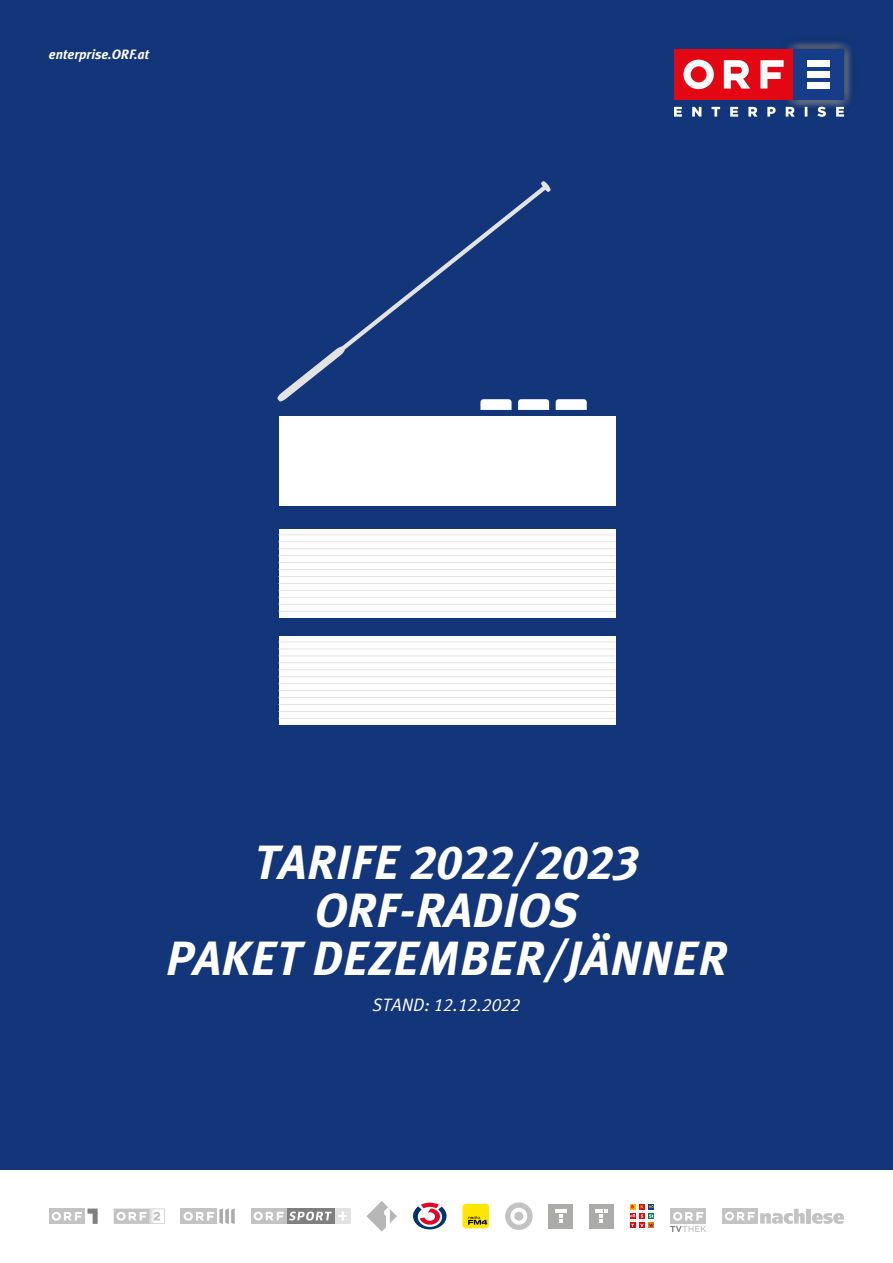
<style>
.page{position:relative;width:893px;height:1263px;background:#fff}
.page>*{position:absolute;margin:0;border:0;box-sizing:border-box;transform-origin:0 0}
.t1{font:italic 700 48px/48px "Meta Radio";color:#fff;text-align:center}
.t2{font:italic 18px "Meta Radio Normal";color:#fff}
.t3{font:italic 700 13.5px "Meta Plus";color:#fff}
</style>
<div class="page">
<div style="left:0;top:0;width:893px;height:1169px;background:#13357a"></div>
<div style="left:279px;top:416px;width:337px;height:90px;background:#fff"></div>
<div style="left:279px;top:530px;width:336px;height:88px;background:#fff"></div>
<div style="left:279px;top:636px;width:336px;height:88px;background:#fff"></div>
<svg style="left:342px;top:188px;width:208px;height:216px"></svg>
<svg style="left:277px;top:346px;width:68px;height:56px"></svg>
<svg style="left:541px;top:181px;width:10px;height:11px"></svg>
<hr style="left:279px;top:541px;width:336px;height:1px;background:#e3e3e3">
<hr style="left:279px;top:534px;width:336px;height:1px;background:#e3e3e3">
<hr style="left:279px;top:548px;width:336px;height:1px;background:#e3e3e3">
<hr style="left:279px;top:562px;width:336px;height:1px;background:#e3e3e3">
<hr style="left:279px;top:555px;width:336px;height:1px;background:#e3e3e3">
<hr style="left:279px;top:569px;width:336px;height:1px;background:#e3e3e3">
<hr style="left:279px;top:583px;width:336px;height:1px;background:#e3e3e3">
<hr style="left:279px;top:576px;width:336px;height:1px;background:#e3e3e3">
<hr style="left:279px;top:590px;width:336px;height:1px;background:#e3e3e3">
<hr style="left:279px;top:604px;width:336px;height:1px;background:#e3e3e3">
<hr style="left:279px;top:597px;width:336px;height:1px;background:#e3e3e3">
<hr style="left:279px;top:611px;width:336px;height:1px;background:#e3e3e3">
<hr style="left:279px;top:648px;width:336px;height:1px;background:#e3e3e3">
<hr style="left:279px;top:642px;width:336px;height:1px;background:#e3e3e3">
<hr style="left:279px;top:655px;width:336px;height:1px;background:#e3e3e3">
<hr style="left:279px;top:669px;width:336px;height:1px;background:#e3e3e3">
<hr style="left:279px;top:662px;width:336px;height:1px;background:#e3e3e3">
<hr style="left:279px;top:676px;width:336px;height:1px;background:#e3e3e3">
<hr style="left:279px;top:690px;width:336px;height:1px;background:#e3e3e3">
<hr style="left:279px;top:683px;width:336px;height:1px;background:#e3e3e3">
<hr style="left:279px;top:697px;width:336px;height:1px;background:#e3e3e3">
<hr style="left:279px;top:711px;width:336px;height:1px;background:#e3e3e3">
<hr style="left:279px;top:704px;width:336px;height:1px;background:#e3e3e3">
<hr style="left:279px;top:718px;width:336px;height:1px;background:#e3e3e3">
<svg style="left:480px;top:399px;width:32px;height:11px"></svg>
<svg style="left:518px;top:399px;width:31px;height:11px"></svg>
<svg style="left:556px;top:399px;width:31px;height:11px"></svg>
<svg style="left:786px;top:42px;width:66px;height:66px"></svg>
<div style="left:788px;top:44px;width:61px;height:61px;background:#000;opacity:.7"></div>
<div style="left:790px;top:46px;width:58px;height:57px;background:#000;opacity:.1"></div>
<div style="left:674px;top:49px;width:119px;height:51px;background:#e30613"></div>
<svg style="left:683px;top:60px;width:101px;height:29px"></svg>
<div style="left:793px;top:49px;width:51px;height:51px;background:#153d8a"></div>
<div style="left:807px;top:60px;width:23px;height:6px;background:#fff"></div>
<div style="left:807px;top:71px;width:23px;height:6px;background:#fff"></div>
<div style="left:807px;top:83px;width:23px;height:6px;background:#fff"></div>
<svg style="left:674px;top:107px;width:170px;height:10px"></svg>
<svg style="left:413px;top:1203px;width:33px;height:26px"></svg>
<svg style="left:630px;top:1204px;width:24px;height:24px"></svg>
<div style="left:462px;top:1204px;width:27px;height:24px;background:#ffe600;border-radius:3px"></div>
<svg style="left:468px;top:1216px;width:19px;height:9px"></svg>
<div style="left:589px;top:1204px;width:25px;height:24px;background:#ababaa"></div>
<svg style="left:596px;top:1209px;width:11px;height:14px"></svg>
<svg style="left:251px;top:1208px;width:3px;height:16px"></svg>
<svg style="left:254px;top:1208px;width:96px;height:16px"></svg>
<div style="left:549px;top:1204px;width:24px;height:24px;background:#ababaa"></div>
<svg style="left:555px;top:1209px;width:12px;height:14px"></svg>
<svg style="left:181px;top:1208px;width:5px;height:16px"></svg>
<div style="left:184px;top:1212px;width:9px;height:9px;background:#fff;border-radius:50%"></div>
<svg style="left:186px;top:1208px;width:49px;height:16px"></svg>
<svg style="left:114px;top:1208px;width:51px;height:16px"></svg>
<div style="left:49px;top:1208px;width:36px;height:16px;background:#c3c3c3"></div>
<svg style="left:52px;top:1208px;width:46px;height:16px"></svg>
<svg style="left:505px;top:1202px;width:28px;height:28px"></svg>
<div style="left:510px;top:1208px;width:17px;height:17px;background:#fff;border-radius:50%"></div>
<div style="left:514px;top:1212px;width:9px;height:9px;background:#c3c3c3;border-radius:50%"></div>
<div style="left:670px;top:1208px;width:36px;height:16px;background:#c3c3c3"></div>
<svg style="left:670px;top:1212px;width:36px;height:20px"></svg>
<svg style="left:366px;top:1201px;width:31px;height:30px"></svg>
<div style="left:722px;top:1208px;width:35px;height:15px;background:#c3c3c3"></div>
<svg style="left:725px;top:1209px;width:80px;height:15px"></svg>
<div style="left:806px;top:1209px;width:5px;height:14px;background:#c3c3c3"></div>
<svg style="left:812px;top:1213px;width:32px;height:11px"></svg>
<p class="t3" style="left:49px;top:47px;width:102px">enterprise.ORF.at</p>
<p class="t1" style="left:166px;top:838px;width:563px">TARIFE 2022/2023<br>ORF-RADIOS<br>PAKET DEZEMBER/JÄNNER</p>
<p class="t2" style="left:372px;top:994px;width:150px">STAND: 12.12.2022</p>
</div>
